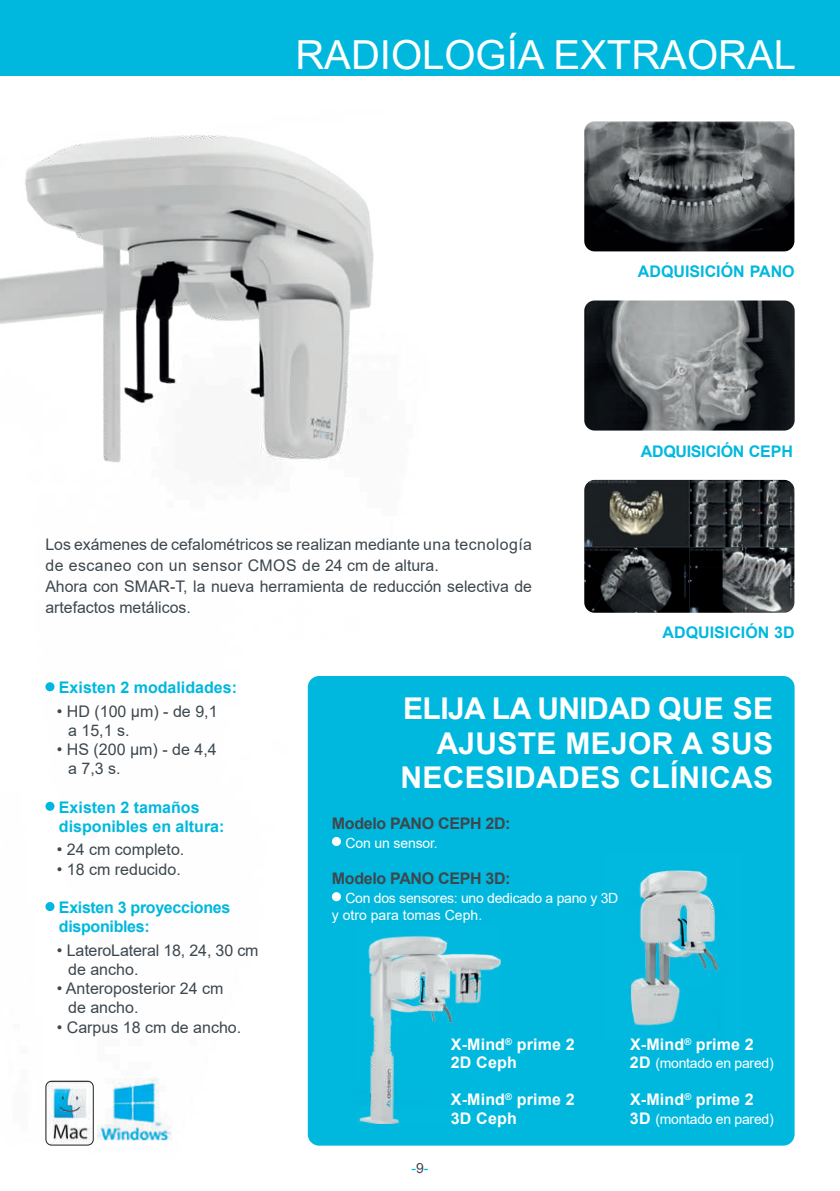
<style>
.page{position:relative;width:840px;height:1191px;background:#fff}
.page>*{position:absolute;margin:0;border:0;box-sizing:border-box;transform-origin:0 0}
.t1{font:40px "Arial";color:#fff}
.t2{font:700 30px/34.4px "Arial";letter-spacing:.01em;color:#fff;text-align:right}
.t3{font:16px/19.2px "Arial";color:#3d474e}
.t4{font:700 16px/19.2px "Arial";color:#00b8de}
.t5{font:700 16px/18.4px "Arial";letter-spacing:.01em;color:#fff}
.t6{font:700 16px/19.2px "Arial";letter-spacing:-.02em;color:#00b8de}
.t7{font:700 16px "Arial";letter-spacing:-.02em;color:#3d474e}
.t8{font:14px/16.8px "Arial";letter-spacing:-.02em;color:#fff}
.t9{font:14px "Arial";color:#00b8de}
.s1{color:#3d474e}
.s2{font-weight:700;font-size:16px}
</style>
<div class="page">
<img style="left:584px;top:121px;width:210px;height:130px">
<img style="left:584px;top:480px;width:210px;height:133px">
<img style="left:584px;top:300px;width:210px;height:130px">
<img style="left:0;top:135px;width:551px;height:1011px">
<div style="left:45px;top:682px;width:9px;height:9px;background:#00b8de;border-radius:50%"></div>
<svg style="left:45px;top:801px;width:9px;height:10px"></svg>
<div style="left:45px;top:902px;width:9px;height:9px;background:#00b8de;border-radius:50%"></div>
<img style="left:98px;top:1078px;width:73px;height:67px">
<img style="left:46px;top:1081px;width:47px;height:64px">
<div style="left:45px;top:1080px;width:49px;height:65px;border:1px solid #231f20;border-radius:6px"></div>
<div style="left:307px;top:676px;width:487px;height:469px;background:#00b8de;border-radius:11px"></div>
<div style="left:332px;top:837px;width:9px;height:9px;background:#fff;border-radius:50%"></div>
<div style="left:332px;top:892px;width:9px;height:9px;background:#fff;border-radius:50%"></div>
<img style="left:625px;top:870px;width:97px;height:156px">
<img style="left:357px;top:936px;width:143px;height:187px">
<div style="left:0;top:0;width:839px;height:76px;background:#00b8de"></div>
<h1 class="t1" style="left:295px;top:27px;width:502px">RADIOLOGÍA EXTRAORAL</h1>
<p class="t4" style="left:637px;top:262px;width:158px">ADQUISICIÓN PANO</p>
<p class="t3" style="left:45px;top:533px;width:488px;line-height:21px">Los exámenes de cefalométricos se realizan mediante una tecnología de escaneo con un sensor CMOS de 24 cm de altura.<br>Ahora con SMAR-T, la nueva herramienta de reducción selectiva de artefactos metálicos.</p>
<p class="t6" style="left:640px;top:441px;width:154px">ADQUISICIÓN CEPH</p>
<p class="t4" style="left:662px;top:622px;width:134px">ADQUISICIÓN 3D</p>
<p class="t4" style="left:59px;top:678px;width:179px">Existen 2 modalidades:</p>
<p class="t3" style="left:68px;top:701px;width:151px;text-indent:-11px">• HD (100 µm) - de 9,1 a 15,1 s.</p>
<p class="t3" style="left:68px;top:740px;width:150px;text-indent:-11px">• HS (200 µm) - de 4,4 a 7,3 s.</p>
<p class="t4" style="left:59px;top:797px;width:167px">Existen 2 tamaños disponibles en altura:</p>
<p class="t3" style="left:57px;top:840px;width:129px">• 24 cm completo.</p>
<p class="t3" style="left:57px;top:859px;width:125px">• 18 cm reducido.</p>
<p class="t6" style="left:59px;top:898px;width:173px">Existen 3 proyecciones disponibles:</p>
<p class="t3" style="left:68px;top:940px;width:192px;text-indent:-11px">• LateroLateral 18, 24, 30 cm de ancho.</p>
<p class="t3" style="left:68px;top:979px;width:157px;text-indent:-11px">• Anteroposterior 24 cm de ancho.</p>
<p class="t3" style="left:57px;top:1017px;width:186px">• Carpus 18 cm de ancho.</p>
<h2 class="t2" style="left:400px;top:691px;width:374px">ELIJA LA UNIDAD QUE SE<br>AJUSTE MEJOR A SUS<br>NECESIDADES CLÍNICAS</h2>
<p class="t7" style="left:332px;top:812px;width:180px">Modelo PANO CEPH 2D:</p>
<p class="t8" style="left:345px;top:834px;width:94px">Con un sensor.</p>
<p class="t7" style="left:332px;top:867px;width:180px">Modelo PANO CEPH 3D:</p>
<p class="t8" style="left:332px;top:890px;width:288px;text-indent:14px">Con dos sensores: uno dedicado a pano y 3D y otro para tomas Ceph.</p>
<p class="t9" style="left:411px;top:1158px;width:19px">-<span class="s1">9</span>-</p>
<p class="t5" style="left:450px;top:1035px;width:125px">X-Mind<sup>®</sup> prime 2<br>2D Ceph</p>
<p class="t5" style="left:450px;top:1090px;width:125px">X-Mind<sup>®</sup> prime 2<br>3D Ceph</p>
<p class="t5" style="left:629px;top:1035px;width:125px">X-Mind<sup>®</sup> prime 2</p>
<p class="t8" style="left:629px;top:1055px;width:145px"><span class="s2">2D</span> (montado en pared)</p>
<p class="t5" style="left:629px;top:1090px;width:125px">X-Mind<sup>®</sup> prime 2</p>
<p class="t8" style="left:629px;top:1110px;width:145px"><span class="s2">3D</span> (montado en pared)</p>
</div>
